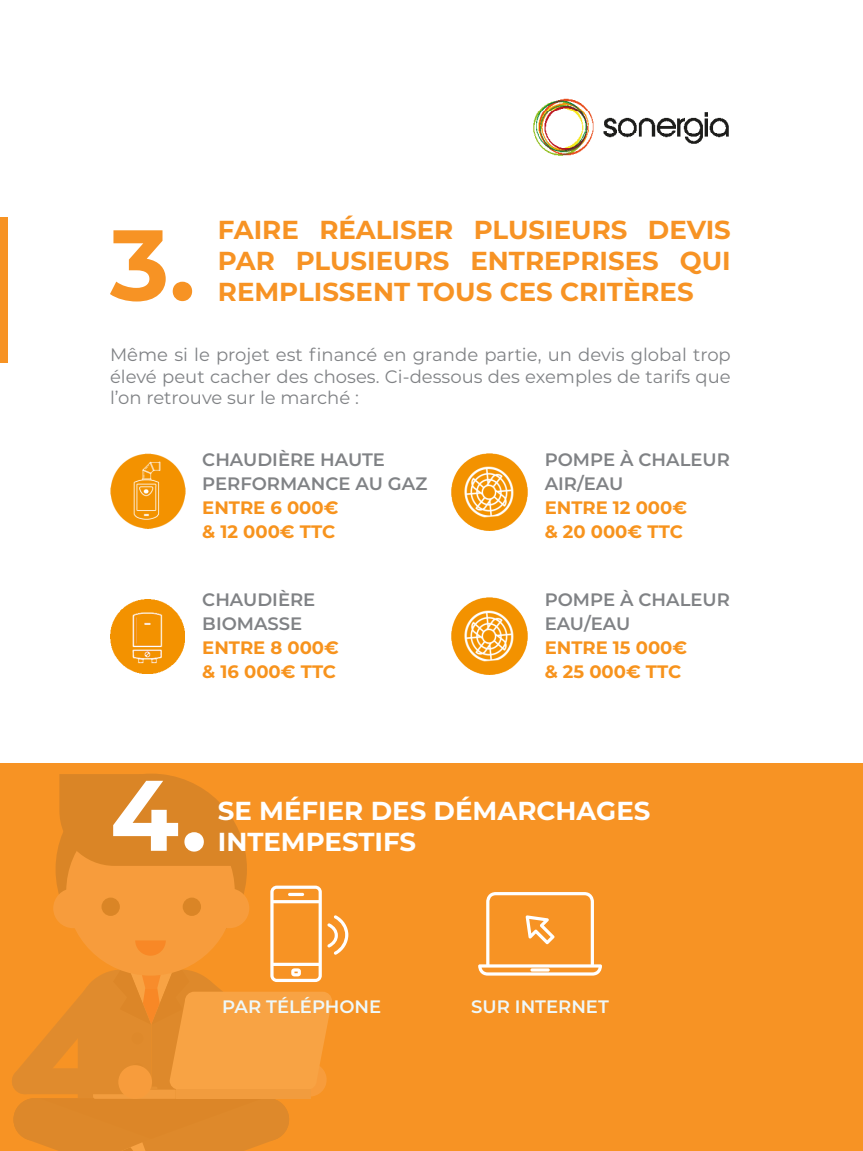
<style>
.page{position:relative;width:863px;height:1151px;background:#fff}
.page>*{position:absolute;margin:0;border:0;box-sizing:border-box;transform-origin:0 0}
.t1{font:700 100px "Montserrat";color:#f79324}
.t2{font:700 100px "Montserrat";color:#fff}
.t3{font:700 26px/31.2px "Montserrat";color:#f79324;text-align:justify}
.t4{font:700 26px/31.2px "Montserrat";color:#fff}
.t5{font:18px/21.6px "Montserrat";color:#808285;text-align:justify}
.t6{font:600 18px/24px "Montserrat";color:#808285}
.t7{font:700 18px/24px "Montserrat";color:#f7931d}
.t8{font:600 18px "Montserrat";color:#eef8f9}
</style>
<div class="page">
<div style="left:0;top:217px;width:7px;height:145px;background:#f79324"></div>
<div style="left:0;top:763px;width:862px;height:388px;background:#f79324"></div>
<img style="left:110px;top:454px;width:75px;height:74px">
<img style="left:111px;top:599px;width:73px;height:74px">
<img style="left:451px;top:454px;width:76px;height:76px">
<img style="left:451px;top:598px;width:76px;height:76px">
<div style="left:66px;top:807px;width:169px;height:169px;background:#f79c3c;border-radius:50%"></div>
<svg style="left:59px;top:774px;width:184px;height:92px;background:#dd8626"></svg>
<svg style="left:12px;top:886px;width:336px;height:265px"></svg>
<svg style="left:478px;top:892px;width:124px;height:84px"></svg>
<img style="left:533px;top:98px;width:196px;height:58px">
<p class="t1" style="left:110px;top:193px;width:87px">3.</p>
<p class="t3" style="left:218px;top:212px;width:514px">FAIRE RÉALISER PLUSIEURS DEVIS PAR PLUSIEURS ENTREPRISES QUI REMPLISSENT TOUS CES CRITÈRES</p>
<p class="t5" style="left:110px;top:343px;width:622px">Même si le projet est financé en grande partie, un devis global trop élevé peut cacher des choses. Ci-dessous des exemples de tarifs que l’on retrouve sur le marché :</p>
<p class="t6" style="left:202px;top:447px;width:226px">CHAUDIÈRE HAUTE<br>PERFORMANCE AU GAZ</p>
<p class="t7" style="left:202px;top:495px;width:138px">ENTRE 6 000€ &amp; 12 000€ TTC</p>
<p class="t6" style="left:202px;top:587px;width:114px">CHAUDIÈRE<br>BIOMASSE</p>
<p class="t7" style="left:202px;top:634px;width:138px">ENTRE 8 000€ &amp; 16 000€ TTC</p>
<p class="t6" style="left:544px;top:447px;width:187px">POMPE À CHALEUR<br>AIR/EAU</p>
<p class="t7" style="left:544px;top:495px;width:144px">ENTRE 12 000€ &amp; 20 000€ TTC</p>
<p class="t6" style="left:544px;top:587px;width:187px">POMPE À CHALEUR<br>EAU/EAU</p>
<p class="t7" style="left:544px;top:634px;width:144px">ENTRE 15 000€ &amp; 25 000€ TTC</p>
<p class="t2" style="left:110px;top:743px;width:99px">4.</p>
<p class="t4" style="left:218px;top:793px;width:434px">SE MÉFIER DES DÉMARCHAGES<br>INTEMPESTIFS</p>
<p class="t8" style="left:222px;top:994px;width:160px">PAR TÉLÉPHONE</p>
<p class="t8" style="left:471px;top:994px;width:139px">SUR INTERNET</p>
</div>
